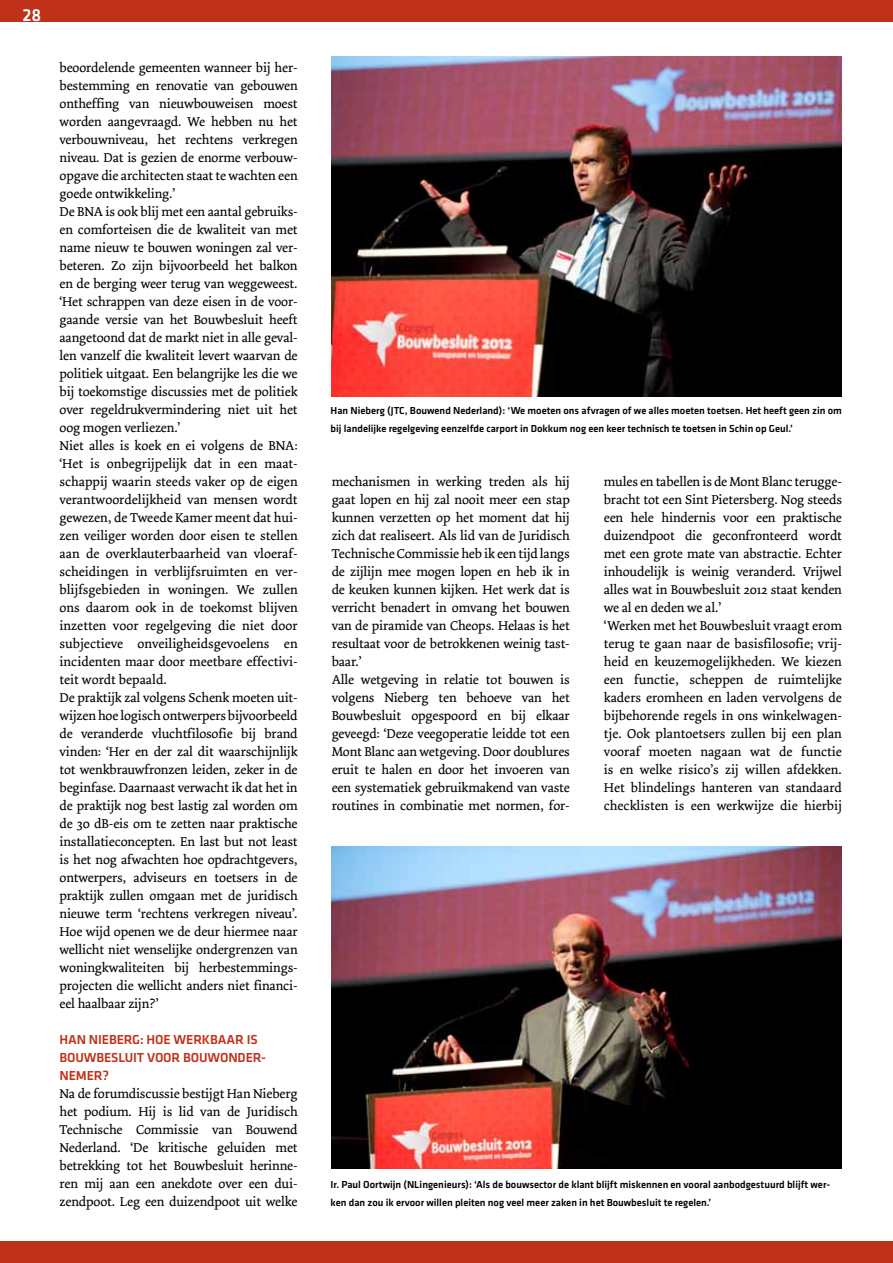
<style>
.page{position:relative;width:893px;height:1263px;background:#fff}
.page>*{position:absolute;margin:0;border:0;box-sizing:border-box;transform-origin:0 0}
.t1{font:500 18px "Klavika";color:#fff}
.t2{font:13.5px/18px "Dolly";letter-spacing:-.01em;color:#000}
.t3{font:500 13.5px "Klavika";letter-spacing:-.01em;color:#c0311a}
.t4{font:500 10.5px/18px "Klavika";color:#000}
</style>
<div class="page">
<div style="left:0;top:1242px;width:893px;height:21px;background:#c0311a"></div>
<div style="left:0;top:0;width:893px;height:21px;background:#c0311a"></div>
<img style="left:331px;top:57px;width:511px;height:339px">
<img style="left:331px;top:846px;width:511px;height:322px">
<h1 class="t1" style="left:22px;top:6px;width:20px">28</h1>
<p class="t2" style="left:60px;top:59px;width:240px">beoordelende gemeenten wanneer bij her&shy;bestemming en renovatie van gebouwen ontheffing van nieuwbouweisen moest worden aangevraagd. We hebben nu het verbouwniveau, het rechtens verkregen niveau. Dat is gezien de enorme verbouw&shy;opgave die architecten staat te wachten een goede ontwikkeling.’<br>De BNA is ook blij met een aantal gebruiks&shy;en comforteisen die de kwaliteit van met name nieuw te bouwen woningen zal ver&shy;beteren. Zo zijn bijvoorbeeld het balkon en de berging weer terug van weggeweest. ‘Het schrappen van deze eisen in de voor&shy;gaande versie van het Bouwbesluit heeft aangetoond dat de markt niet in alle geval&shy;len vanzelf die kwaliteit levert waarvan de politiek uitgaat. Een belangrijke les die we bij toekomstige discussies met de politiek over regeldrukvermindering niet uit het oog mogen verliezen.’<br>Niet alles is koek en ei volgens de BNA: ‘Het is onbegrijpelijk dat in een maat&shy;schappij waarin steeds vaker op de eigen verantwoordelijkheid van mensen wordt gewezen, de Tweede Kamer meent dat hui&shy;zen veiliger worden door eisen te stellen aan de overklauterbaarheid van vloeraf&shy;scheidingen in verblijfsruimten en ver&shy;blijfsgebieden in woningen. We zullen ons daarom ook in de toekomst blijven inzetten voor regelgeving die niet door subjectieve onveiligheidsgevoelens en incidenten maar door meetbare effectivi&shy;teit wordt bepaald.<br>De praktijk zal volgens Schenk moeten uit&shy;wijzen hoe logisch ontwerpers bijvoorbeeld de veranderde vluchtfilosofie bij brand vinden: ‘Her en der zal dit waarschijnlijk tot wenkbrauwfronzen leiden, zeker in de beginfase. Daarnaast verwacht ik dat het in de praktijk nog best lastig zal worden om de 30 dB-eis om te zetten naar praktische installatieconcepten. En last but not least is het nog afwachten hoe opdrachtgevers, ontwerpers, adviseurs en toetsers in de praktijk zullen omgaan met de juridisch nieuwe term ‘rechtens verkregen niveau’.<br>Hoe wijd openen we de deur hiermee naar wellicht niet wenselijke ondergrenzen van woningkwaliteiten bij herbestemmings&shy;projecten die wellicht anders niet financi&shy;eel haalbaar zijn?’</p>
<p class="t3" style="left:60px;top:1032px;width:38px">Han Nieberg</p>
<p class="t3" style="left:140px;top:1032px;width:16px">: hoe</p>
<p class="t3" style="left:174px;top:1032px;width:11px">wer</p>
<p class="t3" style="left:202px;top:1032px;width:51px">kbaar is</p>
<p class="t3" style="left:60px;top:1050px;width:17px">Bouwbeslui</p>
<p class="t3" style="left:137px;top:1050px;width:28px">t voor</p>
<p class="t3" style="left:183px;top:1050px;width:10px">bouwo</p>
<p class="t3" style="left:228px;top:1050px;width:39px">nder-</p>
<p class="t3" style="left:60px;top:1068px;width:19px">nemer</p>
<p class="t3" style="left:103px;top:1068px;width:8px">?</p>
<p class="t2" style="left:60px;top:1085px;width:240px;text-align:justify">Na de forumdiscussie bestijgt Han Nieberg het podium. Hij is lid van de Juridisch Technische Commissie van Bouwend Nederland. ‘De kritische geluiden met betrekking tot het Bouwbesluit herinne&shy;ren mij aan een anekdote over een dui&shy;zendpoot. Leg een duizendpoot uit welke</p>
<p class="t4" style="left:331px;top:402px;width:513px">Han Nieberg (JTC, Bouwend Nederland): ‘We moeten ons afvragen of we alles moeten toetsen. Het heeft geen zin om bij landelijke regelgeving eenzelfde carport in Dokkum nog een keer technisch te toetsen in Schin op Geul.’</p>
<p class="t2" style="left:332px;top:473px;width:240px">mechanismen in werking treden als hij gaat lopen en hij zal nooit meer een stap kunnen verzetten op het moment dat hij zich dat realiseert. Als lid van de Juridisch Technische Commissie heb ik een tijd langs de zijlijn mee mogen lopen en heb ik in de keuken kunnen kijken. Het werk dat is verricht benadert in omvang het bouwen van de piramide van Cheops. Helaas is het resultaat voor de betrokkenen weinig tast&shy;baar.’<br>Alle wetgeving in relatie tot bouwen is volgens Nieberg ten behoeve van het Bouwbesluit opgespoord en bij elkaar geveegd: ‘Deze veegoperatie leidde tot een Mont Blanc aan wetgeving. Door doublures eruit te halen en door het invoeren van een systematiek gebruikmakend van vaste routines in combinatie met normen, for-</p>
<p class="t2" style="left:604px;top:472px;width:240px">mules en tabellen is de Mont Blanc terugge&shy;bracht tot een Sint Pietersberg. Nog steeds een hele hindernis voor een praktische duizendpoot die geconfronteerd wordt met een grote mate van abstractie. Echter inhoudelijk is weinig veranderd. Vrijwel alles wat in Bouwbesluit 2012 staat kenden we al en deden we al.’<br>‘Werken met het Bouwbesluit vraagt erom terug te gaan naar de basisfilosofie; vrij&shy;heid en keuzemogelijkheden. We kiezen een functie, scheppen de ruimtelijke kaders eromheen en laden vervolgens de bijbehorende regels in ons winkelwagen&shy;tje. Ook plantoetsers zullen bij een plan vooraf moeten nagaan wat de functie is en welke risico’s zij willen afdekken.<br>Het blindelings hanteren van standaard checklisten is een werkwijze die hierbij</p>
<p class="t4" style="left:331px;top:1176px;width:501px">Ir. Paul Oortwijn (NLingenieurs): ‘Als de bouwsector de klant blijft miskennen en vooral aanbodgestuurd blijft wer&shy;ken dan zou ik ervoor willen pleiten nog veel meer zaken in het Bouwbesluit te regelen.’</p>
</div>
